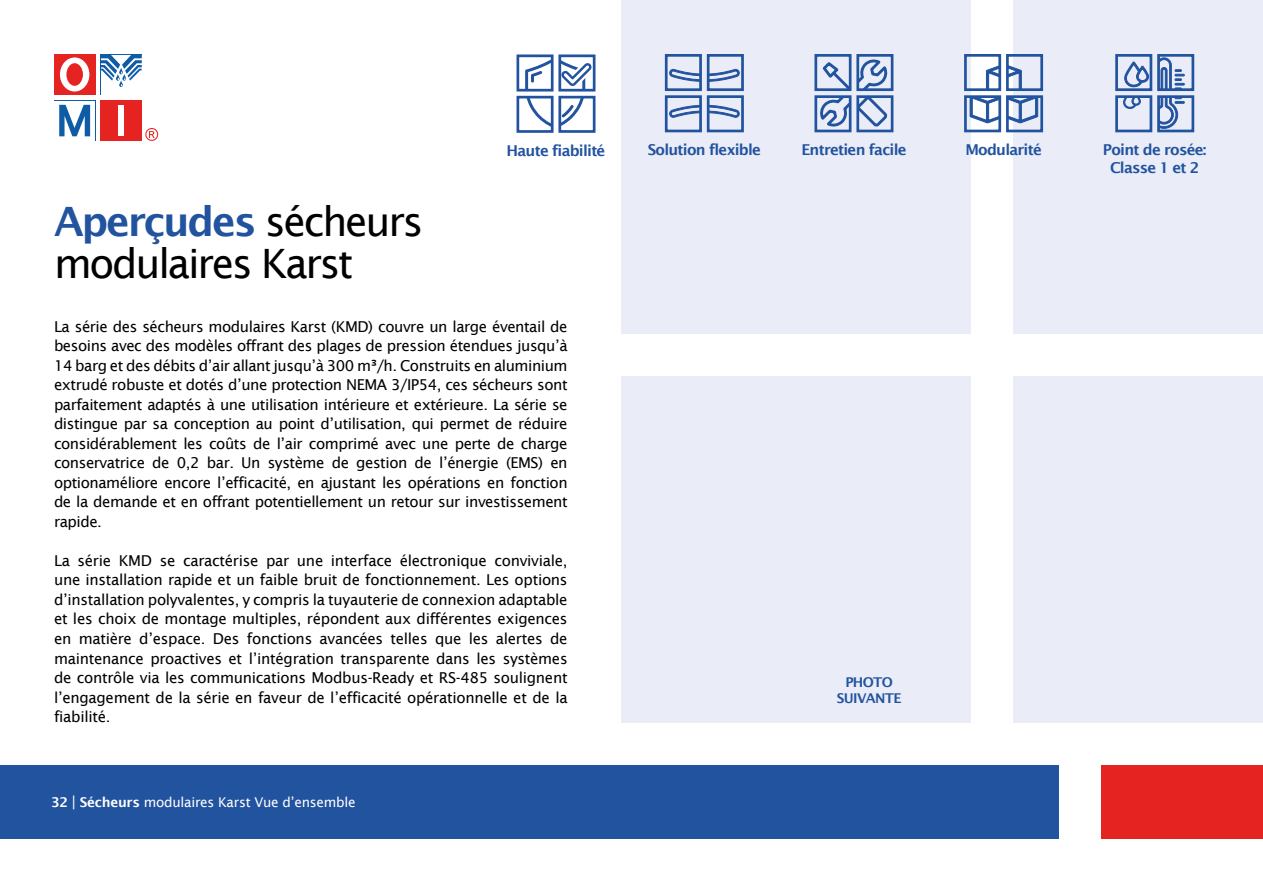
<style>
.page{position:relative;width:1263px;height:893px;background:#fff}
.page>*{position:absolute;margin:0;border:0;box-sizing:border-box;transform-origin:0 0}
.t1{font:40.5px/42px "Lucida Sans";letter-spacing:-.055em;color:#000}
.t2{font:15px/19.5px "Lucida Sans";letter-spacing:-.025em;color:#000;text-align:justify}
.t3{font:600 15px/18px "Lucida Sans";letter-spacing:-.05em;color:#22539f;text-align:center}
.t4{font:13.5px "Lucida Sans";letter-spacing:-.02em;color:#fff}
.t5{font:600 13.5px/16.5px "Lucida Sans";letter-spacing:-.05em;color:#22539f;text-align:center}
.s1{font-weight:600;color:#22539f}
.s2{font-weight:600}
.s3{font-size:15px}
</style>
<div class="page">
<div style="left:621px;top:0;width:349px;height:334px;background:#eaecf7"></div>
<div style="left:1013px;top:376px;width:250px;height:347px;background:#eaecf7"></div>
<div style="left:1013px;top:0;width:250px;height:334px;background:#eaecf7"></div>
<div style="left:621px;top:376px;width:349px;height:347px;background:#eaecf7"></div>
<svg style="left:664px;top:54px;width:80px;height:79px"></svg>
<svg style="left:964px;top:53px;width:80px;height:81px"></svg>
<svg style="left:1115px;top:54px;width:80px;height:79px"></svg>
<svg style="left:814px;top:54px;width:80px;height:79px"></svg>
<svg style="left:516px;top:54px;width:80px;height:79px"></svg>
<div style="left:0;top:765px;width:1059px;height:74px;background:#22539f"></div>
<div style="left:1101px;top:765px;width:162px;height:74px;background:#e52321"></div>
<div style="left:54px;top:54px;width:41px;height:41px;background:#e52421"></div>
<div style="left:60px;top:57px;width:29px;height:35px;background:#fff;border-radius:50%"></div>
<div style="left:66px;top:63px;width:17px;height:23px;background:#e52421;border-radius:50%"></div>
<div style="left:100px;top:100px;width:42px;height:41px;background:#e52421"></div>
<div style="left:118px;top:105px;width:6px;height:31px;background:#fff"></div>
<svg style="left:54px;top:100px;width:41px;height:1px"></svg>
<svg style="left:59px;top:105px;width:31px;height:31px"></svg>
<svg style="left:100px;top:54px;width:42px;height:33px"></svg>
<svg style="left:145px;top:128px;width:13px;height:13px"></svg>
<h1 class="t1" style="left:54px;top:200px;width:371px"><span class="s1">Aperçudes</span> sécheurs modulaires Karst</h1>
<p class="t3" style="left:507px;top:141px;width:100px">Haute fiabilité</p>
<p class="t3" style="left:801px;top:141px;width:107px">Entretien facile</p>
<p class="t3" style="left:648px;top:141px;width:115px">Solution flexible</p>
<p class="t3" style="left:965px;top:141px;width:78px">Modularité</p>
<p class="t3" style="left:1103px;top:141px;width:105px">Point de rosée:<br>Classe 1 et 2</p>
<p class="t2" style="left:54px;top:317px;width:515px">La série des sécheurs modulaires Karst (KMD) couvre un large éventail de besoins avec des modèles offrant des plages de pression étendues jusqu’à 14 barg et des débits d’air allant jusqu’à 300 m³/h. Construits en aluminium extrudé robuste et dotés d’une protection NEMA 3/IP54, ces sécheurs sont parfaitement adaptés à une utilisation intérieure et extérieure. La série se distingue par sa conception au point d’utilisation, qui permet de réduire considérablement les coûts de l’air comprimé avec une perte de charge conservatrice de 0,2 bar. Un système de gestion de l’énergie (EMS) en optionaméliore encore l’efficacité, en ajustant les opérations en fonction de la demande et en offrant potentiellement un retour sur investissement rapide.</p>
<p class="t2" style="left:54px;top:551px;width:515px">La série KMD se caractérise par une interface électronique conviviale, une installation rapide et un faible bruit de fonctionnement. Les options d’installation polyvalentes, y compris la tuyauterie de connexion adaptable et les choix de montage multiples, répondent aux différentes exigences en matière d’espace. Des fonctions avancées telles que les alertes de maintenance proactives et l’intégration transparente dans les systèmes de contrôle via les communications Modbus-Ready et RS-485 soulignent l’engagement de la série en faveur de l’efficacité opérationnelle et de la fiabilité.</p>
<p class="t4" style="left:51px;top:794px;width:306px"><span class="s2">32</span> <span class="s3">|</span> <span class="s2">Sécheurs</span> modulaires Karst Vue d’ensemble</p>
<p class="t5" style="left:837px;top:674px;width:66px">PHOTO<br>SUIVANTE</p>
</div>
